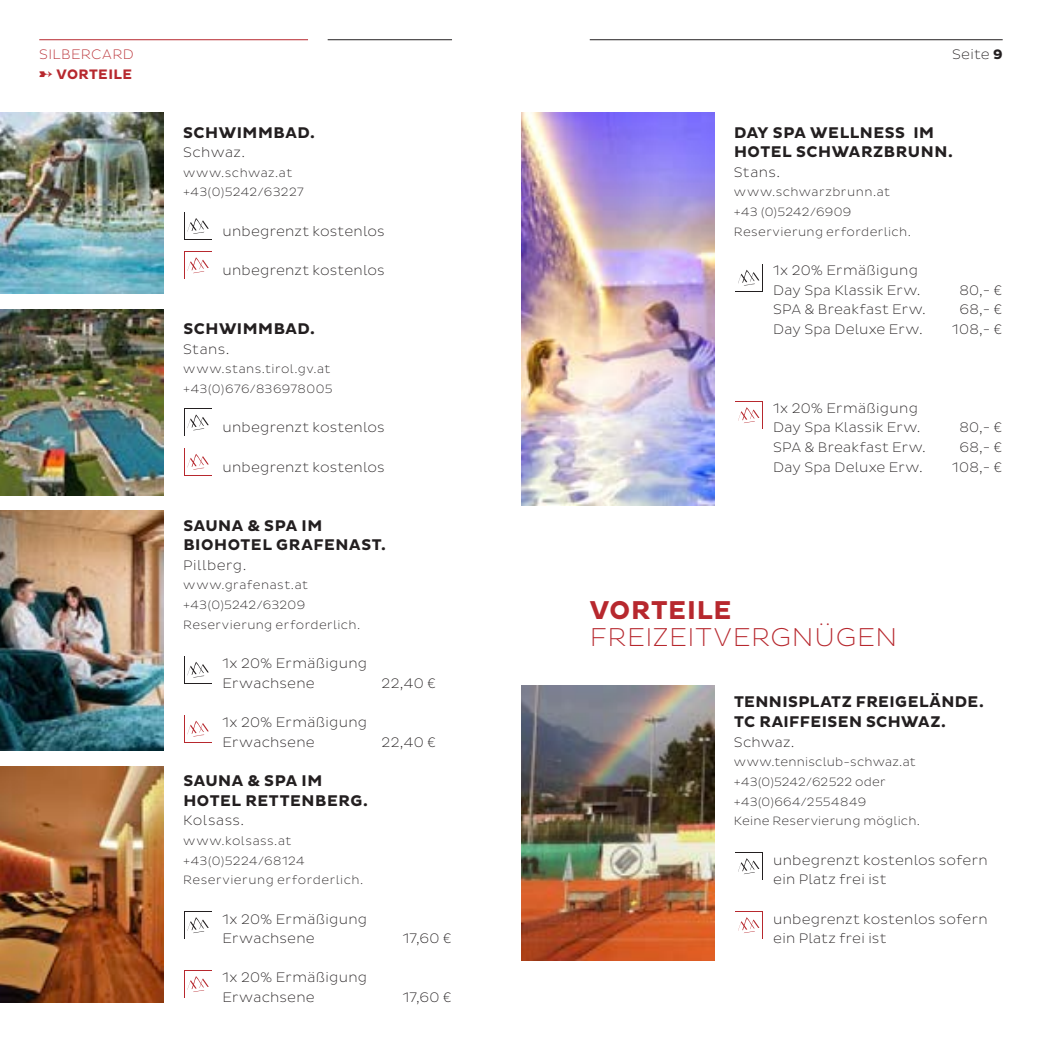
<style>
.page{position:relative;width:1042px;height:1042px;background:#fff}
.page>*{position:absolute;margin:0;border:0;box-sizing:border-box;transform-origin:0 0}
.Header_Pluto_large{font:200 26.25px "Pluto Sans";letter-spacing:.025em;color:#b7282e}
.Header_Pluto_large-2{font:700 26.25px "Pluto Sans";letter-spacing:.03em;color:#b7282e}
.Fliesstext_Pluto_8{font:700 15.75px/19.6px "Pluto Sans";letter-spacing:.035em;color:#231f20}
.Fliesstext_Pluto_8-2{font:200 14px/19.6px "Pluto Sans";letter-spacing:.015em;color:#231f20}
.Fliesstext_Pluto_9{font:200 14px "Pluto Sans";letter-spacing:.025em;color:#b7282e}
.Fliesstext_Pluto_9-2{font:700 14px "Pluto Sans";letter-spacing:.03em;color:#b7282e}
.Fliesstext_Pluto_8-3{font:200 14px "Pluto Sans";letter-spacing:.04em;color:#231f20}
.Fliesstext_Pluto_9-3{font:200 14px "Pluto Sans";letter-spacing:.015em;color:#231f20}
.Fliesstext_Pluto_8-4{font:200 12.25px/19.6px "Pluto Sans";letter-spacing:.03em;color:#231f20}
.Pluto_8pt_-_Fliesstext{font:200 12.25px "Pluto Sans";letter-spacing:.03em;color:#231f20}
.s1{font-weight:700}
</style>
<div class="page">
<hr style="left:39px;top:39px;width:269px;height:1px;background:#b7282e">
<hr style="left:328px;top:39px;width:124px;height:1px;background:#231f20">
<hr style="left:590px;top:39px;width:412px;height:1px;background:#231f20">
<img style="left:0;top:113px;width:163px;height:181px">
<svg style="left:184px;top:251px;width:28px;height:28px"></svg>
<div style="left:185px;top:252px;width:26px;height:26px;background:#fff"></div>
<svg style="left:187px;top:257px;width:22px;height:16px"></svg>
<svg style="left:184px;top:212px;width:28px;height:28px"></svg>
<div style="left:185px;top:213px;width:26px;height:26px;background:#fff"></div>
<svg style="left:187px;top:218px;width:22px;height:16px"></svg>
<img style="left:0;top:309px;width:164px;height:186px">
<svg style="left:184px;top:448px;width:28px;height:28px"></svg>
<div style="left:185px;top:448px;width:26px;height:27px;background:#fff"></div>
<svg style="left:187px;top:454px;width:22px;height:16px"></svg>
<svg style="left:184px;top:408px;width:28px;height:28px"></svg>
<div style="left:185px;top:409px;width:26px;height:27px;background:#fff"></div>
<svg style="left:187px;top:414px;width:22px;height:16px"></svg>
<img style="left:521px;top:113px;width:193px;height:393px">
<svg style="left:762px;top:401px;width:1px;height:28px"></svg>
<svg style="left:735px;top:401px;width:27px;height:1px"></svg>
<svg style="left:738px;top:407px;width:21px;height:16px"></svg>
<svg style="left:762px;top:264px;width:1px;height:28px"></svg>
<div style="left:735px;top:264px;width:27px;height:28px;background:#231f20"></div>
<div style="left:735px;top:264px;width:27px;height:27px;background:#fff"></div>
<svg style="left:738px;top:270px;width:21px;height:16px"></svg>
<img style="left:0;top:511px;width:164px;height:239px">
<svg style="left:184px;top:742px;width:28px;height:1px"></svg>
<svg style="left:184px;top:715px;width:1px;height:27px"></svg>
<svg style="left:187px;top:720px;width:22px;height:16px"></svg>
<svg style="left:184px;top:656px;width:28px;height:28px"></svg>
<div style="left:185px;top:656px;width:26px;height:27px;background:#fff"></div>
<svg style="left:187px;top:662px;width:22px;height:16px"></svg>
<img style="left:0;top:766px;width:164px;height:236px">
<svg style="left:184px;top:970px;width:28px;height:28px"></svg>
<div style="left:185px;top:971px;width:26px;height:26px;background:#fff"></div>
<svg style="left:187px;top:976px;width:22px;height:16px"></svg>
<svg style="left:184px;top:911px;width:28px;height:28px"></svg>
<div style="left:185px;top:912px;width:26px;height:26px;background:#fff"></div>
<svg style="left:187px;top:917px;width:22px;height:16px"></svg>
<img style="left:521px;top:685px;width:193px;height:275px">
<svg style="left:762px;top:911px;width:1px;height:28px"></svg>
<svg style="left:735px;top:911px;width:27px;height:1px"></svg>
<svg style="left:738px;top:917px;width:21px;height:16px"></svg>
<svg style="left:762px;top:852px;width:1px;height:28px"></svg>
<svg style="left:735px;top:852px;width:27px;height:1px"></svg>
<svg style="left:738px;top:858px;width:21px;height:16px"></svg>
<p class="Fliesstext_Pluto_9" style="left:39px;top:46px;width:96px">SILBERCARD</p>
<p class="Fliesstext_Pluto_9-3" style="left:952px;top:46px;width:52px">Seite <span class="s1">9</span></p>
<p class="Fliesstext_Pluto_9-2" style="left:39px;top:66px;width:94px">➸ VORTEILE</p>
<p class="Fliesstext_Pluto_8" style="left:183px;top:123px;width:133px">SCHWIMMBAD.</p>
<p class="Fliesstext_Pluto_8-2" style="left:183px;top:143px;width:64px">Schwaz.</p>
<p class="Fliesstext_Pluto_8-4" style="left:183px;top:163px;width:111px">www.schwaz.at</p>
<p class="Fliesstext_Pluto_8-4" style="left:183px;top:183px;width:122px">+43(0)5242/63227</p>
<p class="Fliesstext_Pluto_8-2" style="left:223px;top:221px;width:164px">unbegrenzt kostenlos</p>
<p class="Fliesstext_Pluto_8-2" style="left:223px;top:261px;width:164px">unbegrenzt kostenlos</p>
<p class="Fliesstext_Pluto_8" style="left:183px;top:319px;width:133px">SCHWIMMBAD.</p>
<p class="Fliesstext_Pluto_8-2" style="left:183px;top:339px;width:48px">Stans.</p>
<p class="Fliesstext_Pluto_8-4" style="left:183px;top:359px;width:149px">www.stans.tirol.gv.at</p>
<p class="Fliesstext_Pluto_8-4" style="left:183px;top:379px;width:151px">+43(0)676/836978005</p>
<p class="Fliesstext_Pluto_8-2" style="left:223px;top:418px;width:164px">unbegrenzt kostenlos</p>
<p class="Fliesstext_Pluto_8-2" style="left:223px;top:457px;width:164px">unbegrenzt kostenlos</p>
<p class="Fliesstext_Pluto_8" style="left:183px;top:516px;width:204px">SAUNA &amp; SPA IM<br>BIOHOTEL GRAFENAST.</p>
<p class="Fliesstext_Pluto_8-3" style="left:183px;top:557px;width:65px">Pillberg.</p>
<p class="Fliesstext_Pluto_8-4" style="left:183px;top:575px;width:126px">www.grafenast.at</p>
<p class="Pluto_8pt_-_Fliesstext" style="left:183px;top:598px;width:123px">+43(0)5242/63209</p>
<p class="Pluto_8pt_-_Fliesstext" style="left:183px;top:618px;width:178px">Reservierung erforderlich.</p>
<p class="Fliesstext_Pluto_8-2" style="left:223px;top:653px;width:146px">1x 20% Ermäßigung</p>
<p class="Fliesstext_Pluto_8-2" style="left:223px;top:673px;width:94px">Erwachsene</p>
<p class="Fliesstext_Pluto_8-2" style="left:382px;top:673px;width:56px">22,40 €</p>
<p class="Fliesstext_Pluto_8-2" style="left:223px;top:712px;width:146px">1x 20% Ermäßigung</p>
<p class="Fliesstext_Pluto_8-2" style="left:223px;top:732px;width:94px">Erwachsene</p>
<p class="Fliesstext_Pluto_8-2" style="left:382px;top:732px;width:56px">22,40 €</p>
<p class="Fliesstext_Pluto_8" style="left:183px;top:771px;width:186px">SAUNA &amp; SPA IM<br>HOTEL RETTENBERG.</p>
<p class="Fliesstext_Pluto_8-2" style="left:183px;top:811px;width:62px">Kolsass.</p>
<p class="Fliesstext_Pluto_8-4" style="left:183px;top:831px;width:109px">www.kolsass.at</p>
<p class="Fliesstext_Pluto_8-4" style="left:183px;top:850px;width:123px">+43(0)5224/68124</p>
<p class="Fliesstext_Pluto_8-4" style="left:183px;top:870px;width:182px">Reservierung erforderlich.</p>
<p class="Fliesstext_Pluto_8-2" style="left:223px;top:909px;width:146px">1x 20% Ermäßigung</p>
<p class="Fliesstext_Pluto_8-2" style="left:223px;top:928px;width:94px">Erwachsene</p>
<p class="Fliesstext_Pluto_8-2" style="left:403px;top:928px;width:51px">17,60 €</p>
<p class="Fliesstext_Pluto_8-2" style="left:223px;top:968px;width:146px">1x 20% Ermäßigung</p>
<p class="Fliesstext_Pluto_8-2" style="left:223px;top:987px;width:94px">Erwachsene</p>
<p class="Fliesstext_Pluto_8-2" style="left:403px;top:987px;width:51px">17,60 €</p>
<p class="Fliesstext_Pluto_8" style="left:734px;top:123px;width:220px">DAY SPA WELLNESS IM<br>HOTEL SCHWARZBRUNN.</p>
<p class="Fliesstext_Pluto_8-2" style="left:734px;top:162px;width:48px">Stans.</p>
<p class="Fliesstext_Pluto_8-4" style="left:734px;top:183px;width:158px">www.schwarzbrunn.at +43 (0)5242/6909</p>
<p class="Pluto_8pt_-_Fliesstext" style="left:734px;top:225px;width:178px">Reservierung erforderlich.</p>
<p class="Fliesstext_Pluto_8-2" style="left:773px;top:261px;width:146px">1x 20% Ermäßigung</p>
<p class="Fliesstext_Pluto_8-2" style="left:773px;top:280px;width:149px">Day Spa Klassik Erw.</p>
<p class="Fliesstext_Pluto_8-2" style="left:959px;top:280px;width:45px">80,- €</p>
<p class="Fliesstext_Pluto_8-2" style="left:773px;top:300px;width:154px">SPA &amp; Breakfast Erw.</p>
<p class="Fliesstext_Pluto_8-2" style="left:959px;top:300px;width:45px">68,- €</p>
<p class="Fliesstext_Pluto_8-2" style="left:773px;top:319px;width:151px">Day Spa Deluxe Erw.</p>
<p class="Fliesstext_Pluto_8-2" style="left:952px;top:319px;width:52px">108,- €</p>
<p class="Fliesstext_Pluto_8-2" style="left:773px;top:398px;width:146px">1x 20% Ermäßigung</p>
<p class="Fliesstext_Pluto_8-2" style="left:773px;top:418px;width:149px">Day Spa Klassik Erw.</p>
<p class="Fliesstext_Pluto_8-2" style="left:959px;top:418px;width:45px">80,- €</p>
<p class="Fliesstext_Pluto_8-2" style="left:773px;top:437px;width:154px">SPA &amp; Breakfast Erw.</p>
<p class="Fliesstext_Pluto_8-2" style="left:959px;top:437px;width:45px">68,- €</p>
<p class="Fliesstext_Pluto_8-2" style="left:773px;top:457px;width:151px">Day Spa Deluxe Erw.</p>
<p class="Fliesstext_Pluto_8-2" style="left:952px;top:457px;width:52px">108,- €</p>
<p class="Header_Pluto_large-2" style="left:590px;top:595px;width:143px">VORTEILE</p>
<p class="Header_Pluto_large" style="left:590px;top:622px;width:309px">FREIZEITVERGNÜGEN</p>
<p class="Fliesstext_Pluto_8" style="left:734px;top:693px;width:251px">TENNISPLATZ FREIGELÄNDE.<br>TC RAIFFEISEN SCHWAZ.</p>
<p class="Fliesstext_Pluto_8-2" style="left:734px;top:732px;width:62px">Schwaz.</p>
<p class="Fliesstext_Pluto_8-4" style="left:734px;top:752px;width:183px">www.tennisclub-schwaz.at</p>
<p class="Fliesstext_Pluto_8-4" style="left:734px;top:772px;width:153px">+43(0)5242/62522 oder +43(0)664/2554849</p>
<p class="Fliesstext_Pluto_8-4" style="left:734px;top:811px;width:188px">Keine Reservierung möglich.</p>
<p class="Fliesstext_Pluto_8-2" style="left:773px;top:850px;width:216px">unbegrenzt kostenlos sofern ein Platz frei ist</p>
<p class="Fliesstext_Pluto_8-2" style="left:773px;top:909px;width:216px">unbegrenzt kostenlos sofern ein Platz frei ist</p>
</div>
